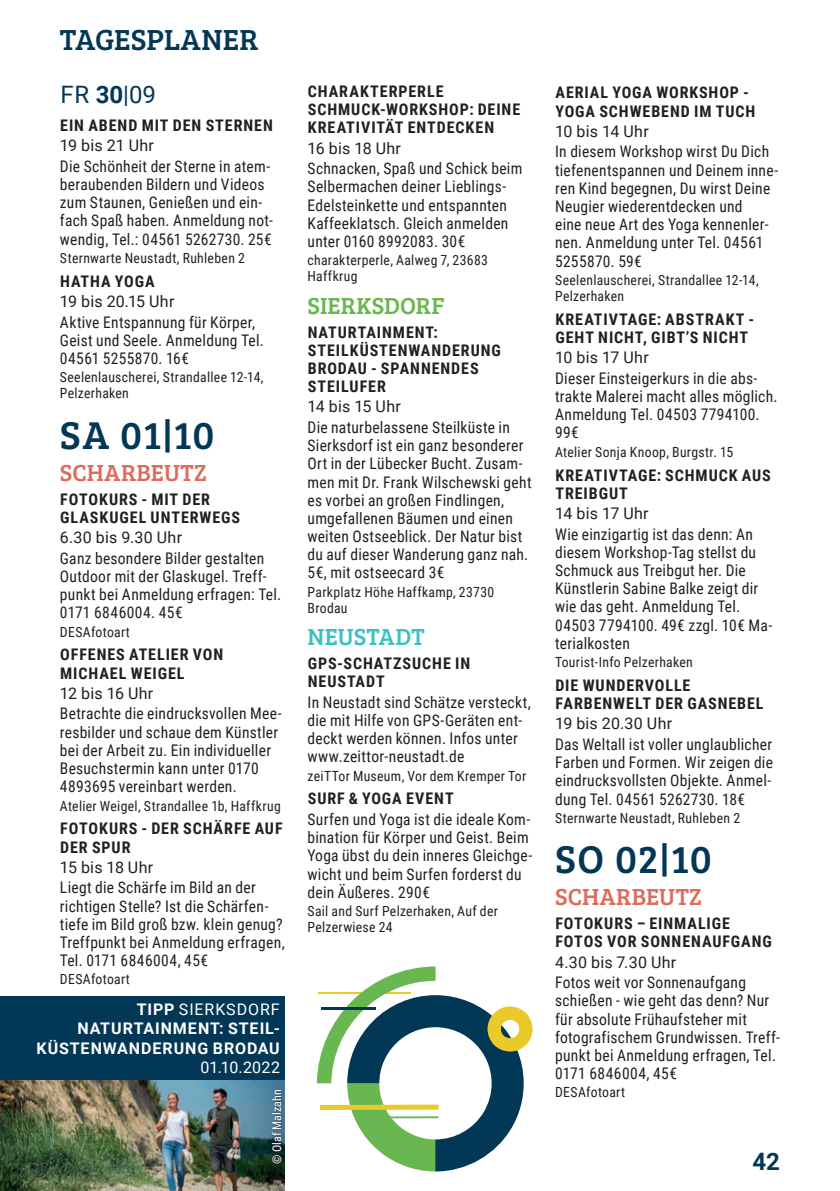
<style>
.page{position:relative;width:840px;height:1191px;background:#fff}
.page>*{position:absolute;margin:0;border:0;box-sizing:border-box;transform-origin:0 0}
.t1{font:40px "Bree Serif";letter-spacing:.03em;color:#023756}
.t2{font:30px "Bree Serif";letter-spacing:.005em;color:#023756}
.t3{font:24px "Bree Serif";letter-spacing:.015em;color:#dd6c5a}
.t4{font:24px "Bree Serif";letter-spacing:.005em;color:#69b750}
.t5{font:24px "Bree Serif";letter-spacing:.005em;color:#3cc0c4}
.t6{font:24px "Roboto";color:#023756}
.t7{font:700 24px "Roboto";color:#023756}
.t8{font:16px/18.2px "Roboto Condensed";letter-spacing:.015em;color:#231f20}
.t9{font:700 16px/18.2px "Roboto Condensed";letter-spacing:.055em;color:#231f20}
.t10{font:16px "Roboto";letter-spacing:.015em;color:#231f20}
.t11{font:700 16px/19.2px "Roboto";letter-spacing:.055em;color:#fff;text-align:right}
.t12{font:16px "Roboto";letter-spacing:.01em;color:#fff}
.t13{font:14px/16px "Roboto Condensed";letter-spacing:.02em;color:#231f20}
.t14{font:12px "Roboto Condensed";color:#fff}
.s1{font-weight:700}
.s2{font-weight:400}
</style>
<div class="page">
<img style="left:0;top:1079px;width:285px;height:112px">
<div style="left:0;top:996px;width:285px;height:83px;background:#023756"></div>
<div style="left:270px;top:1088px;width:14px;height:79px;background:#231f20;opacity:.75"></div>
<svg style="left:317px;top:966px;width:216px;height:205px"></svg>
<h2 class="t2" style="left:60px;top:18px;width:200px">TAGESPLANER</h2>
<h3 class="t6" style="left:60px;top:78px;width:97px">FR <span class="s1">30</span>|09</h3>
<p class="t9" style="left:60px;top:116px;width:214px">EIN ABEND MIT DEN STERNEN</p>
<p class="t10" style="left:60px;top:134px;width:95px">19 bis 21 Uhr</p>
<p class="t8" style="left:60px;top:156px;width:214px">Die Schönheit der Sterne in atem&shy;beraubenden Bildern und Videos zum Staunen, Genießen und ein&shy;fach Spaß haben. Anmeldung not&shy;wendig, Tel.: 04561 5262730. 25€</p>
<p class="t13" style="left:60px;top:249px;width:186px">Sternwarte Neustadt, Ruhleben 2</p>
<p class="t9" style="left:60px;top:271px;width:96px">HATHA YOGA</p>
<p class="t10" style="left:60px;top:290px;width:116px">19 bis 20.15 Uhr</p>
<p class="t8" style="left:60px;top:312px;width:205px">Aktive Entspannung für Körper,<br>Geist und Seele. Anmeldung Tel.<br>04561 5255870. 16€</p>
<p class="t13" style="left:60px;top:369px;width:205px">Seelenlauscherei, Strandallee 12-14,<br>Pelzerhaken</p>
<h1 class="t1" style="left:60px;top:405px;width:156px">SA 01|10</h1>
<h3 class="t3" style="left:60px;top:455px;width:148px">SCHARBEUTZ</h3>
<p class="t9" style="left:60px;top:489px;width:181px">FOTOKURS - MIT DER<br>GLASKUGEL UNTERWEGS</p>
<p class="t10" style="left:60px;top:526px;width:124px">6.30 bis 9.30 Uhr</p>
<p class="t8" style="left:60px;top:548px;width:222px">Ganz besondere Bilder gestalten<br>Outdoor mit der Glaskugel. Treff&shy;punkt bei Anmeldung erfragen: Tel.<br>0171 6846004. 45€</p>
<p class="t13" style="left:60px;top:623px;width:71px">DESAfotoart</p>
<p class="t9" style="left:60px;top:645px;width:164px">OFFENES ATELIER VON<br>MICHAEL WEIGEL</p>
<p class="t10" style="left:60px;top:682px;width:95px">12 bis 16 Uhr</p>
<p class="t8" style="left:60px;top:704px;width:223px">Betrachte die eindrucksvollen Mee&shy;resbilder und schaue dem Künstler bei der Arbeit zu. Ein individueller Besuchstermin kann unter 0170<br>4893695 vereinbart werden.</p>
<p class="t13" style="left:60px;top:797px;width:222px">Atelier Weigel, Strandallee 1b, Haffkrug</p>
<p class="t9" style="left:60px;top:819px;width:224px">FOTOKURS - DER SCHÄRFE AUF<br>DER SPUR</p>
<p class="t10" style="left:60px;top:856px;width:95px">15 bis 18 Uhr</p>
<p class="t8" style="left:60px;top:878px;width:226px">Liegt die Schärfe im Bild an der richtigen Stelle? Ist die Schärfen&shy;tiefe im Bild groß bzw. klein genug?<br>Treffpunkt bei Anmeldung erfragen,<br>Tel. 0171 6846004, 45€</p>
<p class="t13" style="left:60px;top:971px;width:71px">DESAfotoart</p>
<p class="t11" style="left:36px;top:999px;width:245px">TIPP <span class="s2">SIERKSDORF<br></span>NATURTAINMENT: STEIL-<br>KÜSTENWANDERUNG BRODAU</p>
<p class="t12" style="left:200px;top:1056px;width:81px">01.10.2022</p>
<p class="t14" style="left:268px;top:1164px;width:76px;rotate:-90deg">© Olaf Malzahn</p>
<p class="t9" style="left:307px;top:82px;width:214px">CHARAKTERPERLE<br>SCHMUCK-WORKSHOP: DEINE<br>KREATIVITÄT ENTDECKEN</p>
<p class="t10" style="left:307px;top:137px;width:95px">16 bis 18 Uhr</p>
<p class="t8" style="left:307px;top:159px;width:216px">Schnacken, Spaß und Schick beim<br>Selbermachen deiner Lieblings-<br>Edelsteinkette und entspannten<br>Kaffeeklatsch. Gleich anmelden unter 0160 8992083. 30€</p>
<p class="t13" style="left:307px;top:252px;width:182px">charakterperle, Aalweg 7, 23683<br>Haffkrug</p>
<h3 class="t4" style="left:307px;top:288px;width:138px">SIERKSDORF</h3>
<p class="t9" style="left:307px;top:322px;width:194px">NATURTAINMENT:<br>STEILKÜSTENWANDERUNG<br>BRODAU - SPANNENDES<br>STEILUFER</p>
<p class="t10" style="left:307px;top:395px;width:95px">14 bis 15 Uhr</p>
<p class="t8" style="left:307px;top:417px;width:225px">Die naturbelassene Steilküste in<br>Sierksdorf ist ein ganz besonderer<br>Ort in der Lübecker Bucht. Zusam&shy;men mit Dr. Frank Wilschewski geht es vorbei an großen Findlingen, umgefallenen Bäumen und einen weiten Ostseeblick. Der Natur bist du auf dieser Wanderung ganz nah.<br>5€, mit ostseecard 3€</p>
<p class="t13" style="left:307px;top:583px;width:188px">Parkplatz Höhe Haffkamp, 23730<br>Brodau</p>
<h3 class="t5" style="left:307px;top:619px;width:119px">NEUSTADT</h3>
<p class="t9" style="left:307px;top:653px;width:164px">GPS-SCHATZSUCHE IN<br>NEUSTADT</p>
<p class="t8" style="left:307px;top:692px;width:224px">In Neustadt sind Schätze versteckt, die mit Hilfe von GPS-Geräten ent&shy;deckt werden können. Infos unter www.zeittor-neustadt.de</p>
<p class="t13" style="left:307px;top:767px;width:220px">zeiTTor Museum, Vor dem Kremper Tor</p>
<p class="t9" style="left:307px;top:789px;width:147px">SURF &amp; YOGA EVENT</p>
<p class="t8" style="left:307px;top:809px;width:226px">Surfen und Yoga ist die ideale Kom&shy;bination für Körper und Geist. Beim<br>Yoga übst du dein inneres Gleichge&shy;wicht und beim Surfen forderst du dein Äußeres. 290€</p>
<p class="t13" style="left:307px;top:902px;width:192px">Sail and Surf Pelzerhaken, Auf der<br>Pelzerwiese 24</p>
<p class="t9" style="left:555px;top:83px;width:201px">AERIAL YOGA WORKSHOP -<br>YOGA SCHWEBEND IM TUCH</p>
<p class="t10" style="left:555px;top:120px;width:95px">10 bis 14 Uhr</p>
<p class="t8" style="left:555px;top:142px;width:224px">In diesem Workshop wirst Du Dich tiefenentspannen und Deinem inne&shy;ren Kind begegnen, Du wirst Deine<br>Neugier wiederentdecken und<br>eine neue Art des Yoga kennenler&shy;nen. Anmeldung unter Tel. 04561<br>5255870. 59€</p>
<p class="t13" style="left:555px;top:271px;width:205px">Seelenlauscherei, Strandallee 12-14,<br>Pelzerhaken</p>
<p class="t9" style="left:555px;top:309px;width:200px">KREATIVTAGE: ABSTRAKT -<br>GEHT NICHT, GIBT’S NICHT</p>
<p class="t10" style="left:555px;top:346px;width:95px">10 bis 17 Uhr</p>
<p class="t8" style="left:555px;top:368px;width:224px">Dieser Einsteigerkurs in die abs&shy;trakte Malerei macht alles möglich.<br>Anmeldung Tel. 04503 7794100.<br>99€</p>
<p class="t13" style="left:555px;top:443px;width:179px">Atelier Sonja Knoop, Burgstr. 15</p>
<p class="t9" style="left:555px;top:465px;width:217px">KREATIVTAGE: SCHMUCK AUS<br>TREIBGUT</p>
<p class="t10" style="left:555px;top:502px;width:95px">14 bis 17 Uhr</p>
<p class="t8" style="left:555px;top:524px;width:219px">Wie einzigartig ist das denn: An diesem Workshop-Tag stellst du<br>Schmuck aus Treibgut her. Die<br>Künstlerin Sabine Balke zeigt dir wie das geht. Anmeldung Tel.<br>04503 7794100. 49€ zzgl. 10€ Ma&shy;terialkosten</p>
<p class="t13" style="left:555px;top:653px;width:139px">Tourist-Info Pelzerhaken</p>
<p class="t9" style="left:555px;top:675px;width:209px">DIE WUNDERVOLLE<br>FARBENWELT DER GASNEBEL</p>
<p class="t10" style="left:555px;top:712px;width:118px">19 bis 20.30 Uhr</p>
<p class="t8" style="left:555px;top:734px;width:219px;text-align:justify">Das Weltall ist voller unglaublicher Farben und Formen. Wir zeigen die eindrucksvollsten Objekte. Anmel&shy;dung Tel. 04561 5262730. 18€</p>
<p class="t13" style="left:555px;top:809px;width:186px">Sternwarte Neustadt, Ruhleben 2</p>
<h1 class="t1" style="left:555px;top:830px;width:158px">SO 02|10</h1>
<h3 class="t3" style="left:555px;top:879px;width:148px">SCHARBEUTZ</h3>
<p class="t9" style="left:555px;top:914px;width:218px">FOTOKURS – EINMALIGE<br>FOTOS VOR SONNENAUFGANG</p>
<p class="t10" style="left:555px;top:950px;width:123px">4.30 bis 7.30 Uhr</p>
<p class="t8" style="left:555px;top:972px;width:226px">Fotos weit vor Sonnenaufgang schießen - wie geht das denn? Nur für absolute Frühaufsteher mit fotografischem Grundwissen. Treff&shy;punkt bei Anmeldung erfragen, Tel.<br>0171 6846004, 45€</p>
<p class="t13" style="left:555px;top:1084px;width:71px">DESAfotoart</p>
<h3 class="t7" style="left:752px;top:1144px;width:29px">42</h3>
</div>
